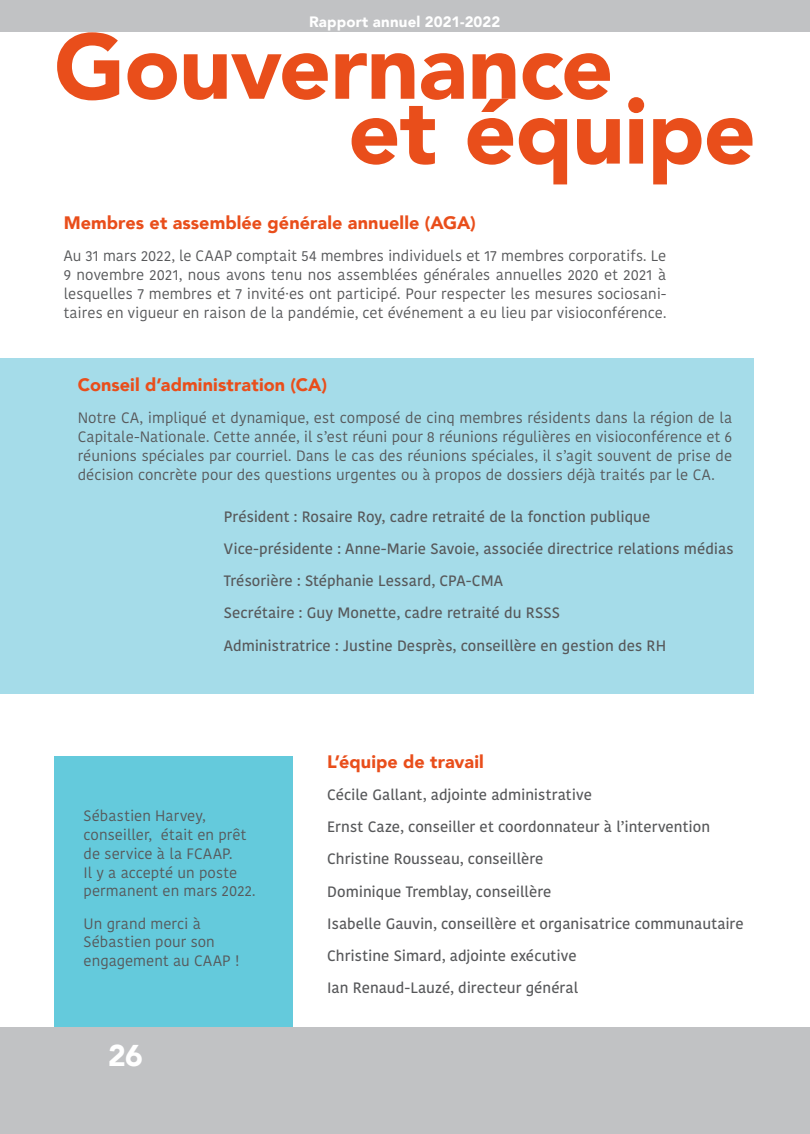
<style>
.page{position:relative;width:810px;height:1134px;background:#fff}
.page>*{position:absolute;margin:0;border:0;box-sizing:border-box;transform-origin:0 0}
.Style_de_paragraphe{font:900 91.5px "Avenir";letter-spacing:-.01em;color:#e94e1b}
.t1{font:900 30px "Avenir";color:#fff}
.Surtitre{font:900 18px "Avenir";letter-spacing:.005em;color:#e94e1b}
.TexteCourant{font:15px/18.8px "Kohinoor Bangla";color:#57585a;text-align:justify}
.TexteCourant-2{font:500 15px "Kohinoor Bangla";color:#57585a}
.t2{font:900 15px "Avenir";letter-spacing:.01em;color:#fff}
</style>
<div class="page">
<div style="left:0;top:0;width:809px;height:32px;background:#c1c2c4"></div>
<hr style="left:809px;top:0;width:1px;height:32px;background:#c1c2c4">
<div style="left:0;top:1027px;width:810px;height:107px;background:#c1c2c4"></div>
<div style="left:0;top:358px;width:753px;height:336px;background:#a5dce9"></div>
<div style="left:54px;top:757px;width:238px;height:270px;background:#64cadc"></div>
<p class="t2" style="left:309px;top:9px;width:193px">Rapport annuel 2021-2022</p>
<p class="Style_de_paragraphe" style="left:54px;top:-11px;width:561px">Gouvernance</p>
<p class="Style_de_paragraphe" style="left:348px;top:53px;width:409px">et équipe</p>
<p class="Surtitre" style="left:64px;top:208px;width:414px">Membres et assemblée générale annuelle (AGA)</p>
<p class="TexteCourant" style="left:64px;top:247px;width:604px">Au 31 mars 2022, le CAAP comptait 54 membres individuels et 17 membres corporatifs. Le 9 novembre 2021, nous avons tenu nos assemblées générales annuelles 2020 et 2021 à lesquelles 7 membres et 7 invité·es ont participé. Pour respecter les mesures sociosani&shy;taires en vigueur en raison de la pandémie, cet événement a eu lieu par visioconférence.</p>
<p class="Surtitre" style="left:78px;top:369px;width:251px">Conseil d’administration (CA)</p>
<p class="TexteCourant" style="left:78px;top:408px;width:656px">Notre CA, impliqué et dynamique, est composé de cinq membres résidents dans la région de la Capitale-Nationale. Cette année, il s’est réuni pour 8 réunions régulières en visioconférence et 6 réunions spéciales par courriel. Dans le cas des réunions spéciales, il s’agit souvent de prise de décision concrète pour des questions urgentes ou à propos de dossiers déjà traités par le CA.</p>
<p class="TexteCourant-2" style="left:224px;top:504px;width:428px">Président : Rosaire Roy, cadre retraité de la fonction publique</p>
<p class="TexteCourant-2" style="left:224px;top:537px;width:511px">Vice-présidente : Anne-Marie Savoie, associée directrice relations médias</p>
<p class="TexteCourant-2" style="left:224px;top:569px;width:281px">Trésorière : Stéphanie Lessard, CPA-CMA</p>
<p class="TexteCourant-2" style="left:224px;top:601px;width:338px">Secrétaire : Guy Monette, cadre retraité du RSSS</p>
<p class="TexteCourant-2" style="left:224px;top:633px;width:444px">Administratrice : Justine Desprès, conseillère en gestion des RH</p>
<p class="TexteCourant" style="left:84px;top:807px;width:173px;text-align:left">Sébastien Harvey, conseiller, était en prêt de service à la FCAAP.<br>Il y a accepté un poste permanent en mars 2022.</p>
<p class="TexteCourant" style="left:84px;top:914px;width:157px;text-align:left">Un grand merci à<br>Sébastien pour son engagement au CAAP !</p>
<h2 class="t1" style="left:108px;top:1029px;width:37px">26</h2>
<p class="Surtitre" style="left:327px;top:746px;width:158px">L’équipe de travail</p>
<p class="TexteCourant-2" style="left:327px;top:783px;width:266px">Cécile Gallant, adjointe administrative</p>
<p class="TexteCourant-2" style="left:327px;top:815px;width:384px">Ernst Caze, conseiller et coordonnateur à l’intervention</p>
<p class="TexteCourant-2" style="left:327px;top:847px;width:218px">Christine Rousseau, conseillère</p>
<p class="TexteCourant-2" style="left:327px;top:879px;width:226px">Dominique Tremblay, conseillère</p>
<p class="TexteCourant-2" style="left:327px;top:912px;width:418px">Isabelle Gauvin, conseillère et organisatrice communautaire</p>
<p class="TexteCourant-2" style="left:327px;top:944px;width:251px">Christine Simard, adjointe exécutive</p>
<p class="TexteCourant-2" style="left:327px;top:976px;width:253px">Ian Renaud-Lauzé, directeur général</p>
</div>
